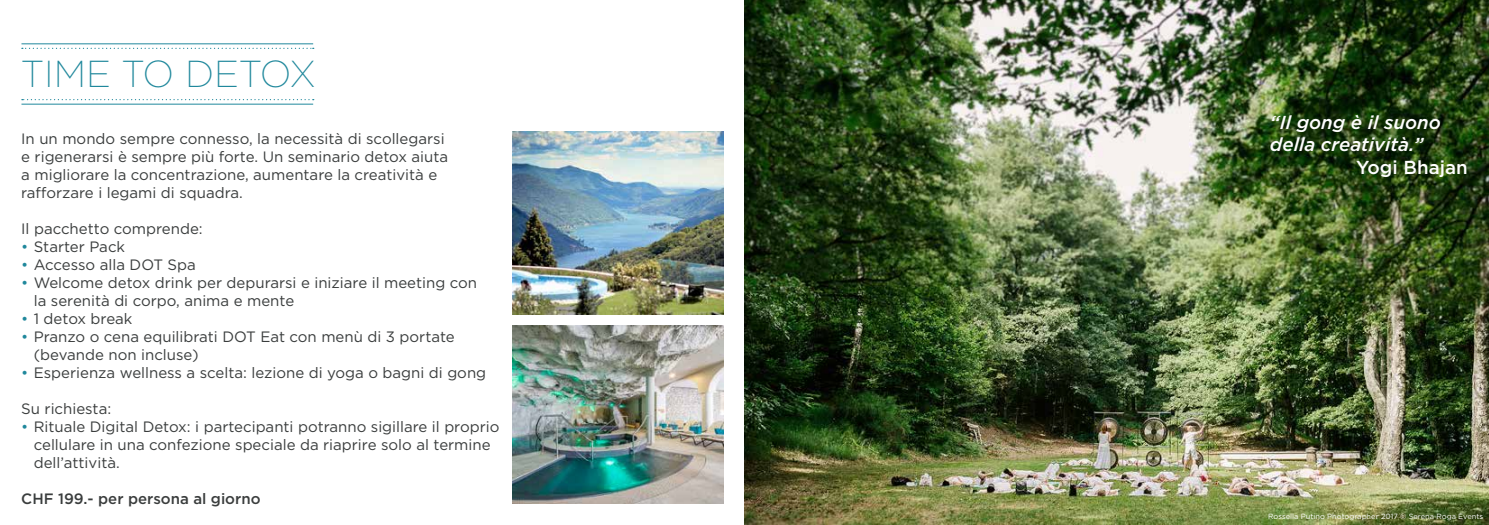
<style>
.page{position:relative;width:1489px;height:525px;background:#fff}
.page>*{position:absolute;margin:0;border:0;box-sizing:border-box;transform-origin:0 0}
.t1{font:200 37.5px "Gotham";color:#20889c}
.t2{font:italic 500 18.75px/22.5px "Gotham";color:#fff}
.t3{font:500 18.75px "Gotham";color:#fff}
.t4{font:15px/18px "Gotham";color:#3a3d3d}
.t5{font:500 15px "Gotham";color:#3a3d3d}
.t6{font:7.5px "Gotham";color:#fff}
.s1{color:#20889c}
</style>
<div class="page">
<img style="left:744px;top:0;width:744px;height:524px">
<img style="left:512px;top:131px;width:211px;height:183px">
<hr style="left:21px;top:43px;width:292px;height:1px;background:#20889c">
<hr style="left:21px;top:104px;width:292px;height:1px;background:#20889c">
<svg style="left:22px;top:48px;width:292px;height:1px"></svg>
<svg style="left:22px;top:99px;width:292px;height:1px"></svg>
<img style="left:512px;top:325px;width:211px;height:178px">
<h1 class="t1" style="left:21px;top:50px;width:296px">TIME TO DETOX</h1>
<p class="t4" style="left:21px;top:129px;width:428px">In un mondo sempre connesso, la necessità di scollegarsi e rigenerarsi è sempre più forte. Un seminario detox aiuta a migliorare la concentrazione, aumentare la creatività e rafforzare i legami di squadra.</p>
<p class="t4" style="left:21px;top:219px;width:183px">Il pacchetto comprende:</p>
<p class="t4" style="left:21px;top:237px;width:105px"><span class="s1">•</span> Starter Pack</p>
<p class="t4" style="left:21px;top:255px;width:176px"><span class="s1">•</span> Accesso alla DOT Spa</p>
<p class="t4" style="left:34px;top:273px;width:445px;text-indent:-12px"><span class="s1">•</span> Welcome detox drink per depurarsi e iniziare il meeting con la serenità di corpo, anima e mente</p>
<p class="t4" style="left:21px;top:309px;width:113px"><span class="s1">•</span> 1 detox break</p>
<p class="t4" style="left:34px;top:327px;width:422px;text-indent:-12px"><span class="s1">•</span> Pranzo o cena equilibrati DOT Eat con menù di 3 portate (bevande non incluse)</p>
<p class="t4" style="left:21px;top:363px;width:466px"><span class="s1">•</span> Esperienza wellness a scelta: lezione di yoga o bagni di gong</p>
<p class="t4" style="left:21px;top:399px;width:91px">Su richiesta:</p>
<p class="t4" style="left:34px;top:417px;width:467px;text-indent:-12px"><span class="s1">•</span> Rituale Digital Detox: i partecipanti potranno sigillare il proprio cellulare in una confezione speciale da riaprire solo al termine dell’attività.</p>
<p class="t5" style="left:21px;top:488px;width:241px">CHF 199.- per persona al giorno</p>
<p class="t2" style="left:1269px;top:110px;width:172px">“Il gong è il suono della creatività.”</p>
<p class="t3" style="left:1356px;top:154px;width:113px">Yogi Bhajan</p>
<p class="t6" style="left:1268px;top:511px;width:216px">Rossella Putino Photographer 2017 © Serena Roga Events</p>
</div>
